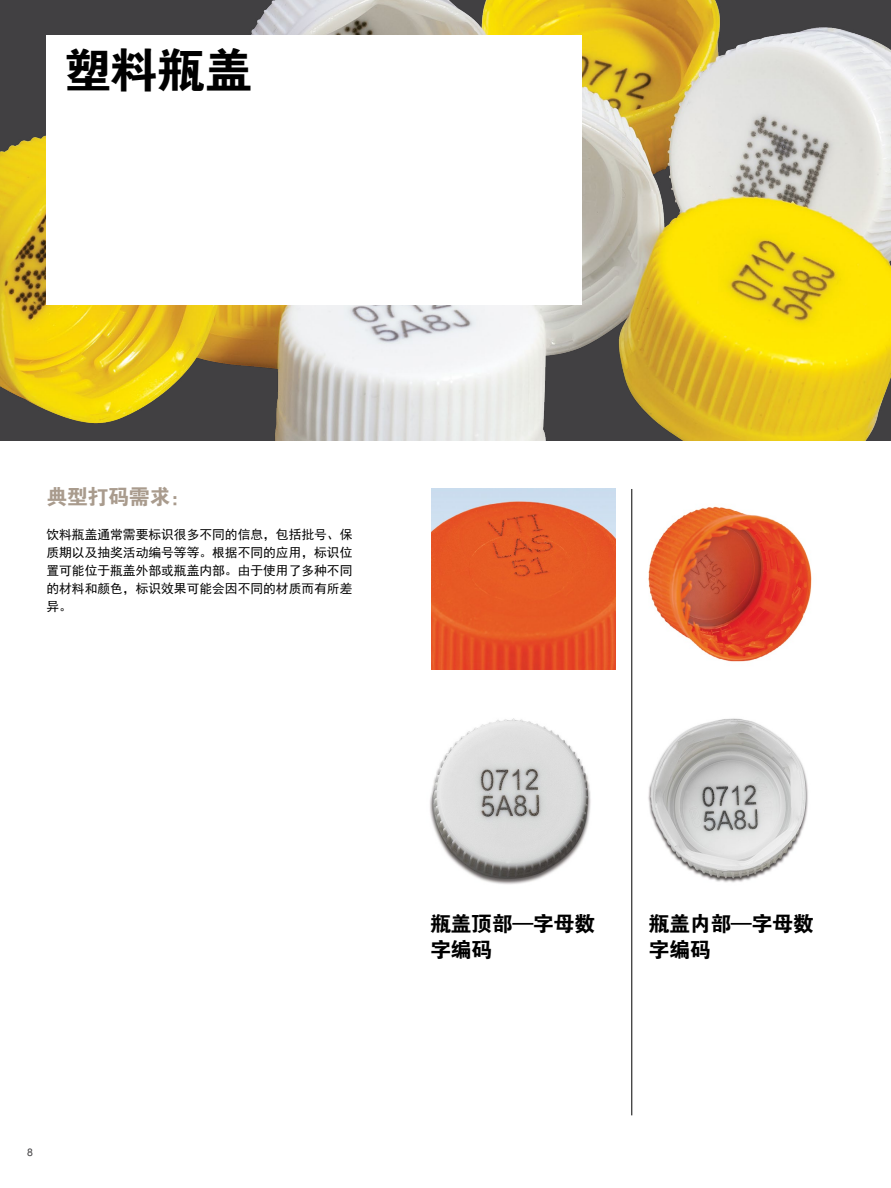
<style>
.page{position:relative;width:891px;height:1188px;background:#fff}
.page>*{position:absolute;margin:0;border:0;box-sizing:border-box;transform-origin:0 0}
.t1{font:48px "FZDHTJW GB1 0";color:#000}
.t2{font:21px/25.5px "FZDHTJW GB1 0";letter-spacing:-.02em;color:#000}
.t3{font:21px "FZDHTJW GB1 0";letter-spacing:-.02em;color:#a99b8d}
.t4{font:12.75px/18px "Sim Hei";color:#000;text-align:justify}
.t5{font:10.5px "Arial";color:#414042}
</style>
<div class="page">
<img style="left:0;top:0;width:891px;height:441px">
<div style="left:46px;top:36px;width:536px;height:269px;background:#fff"></div>
<img style="left:648px;top:718px;width:160px;height:165px">
<img style="left:648px;top:506px;width:164px;height:156px">
<img style="left:430px;top:718px;width:161px;height:167px">
<img style="left:432px;top:489px;width:183px;height:181px">
<hr style="left:631px;top:489px;width:1px;height:626px;background:#000">
<h1 class="t1" style="left:64px;top:44px;width:190px">塑料瓶盖</h1>
<h2 class="t3" style="left:46px;top:485px;width:146px">典型打码需求：</h2>
<p class="t4" style="left:46px;top:526px;width:307px">饮料瓶盖通常需要标识很多不同的信息，包括批号、保质期以及抽奖活动编号等等。根据不同的应用，标识位置可能位于瓶盖外部或瓶盖内部。由于使用了多种不同的材料和颜色，标识效果可能会因不同的材质而有所差异。</p>
<p class="t5" style="left:27px;top:1145px;width:7px">8</p>
<h2 class="t2" style="left:430px;top:912px;width:167px">瓶盖顶部—字母数字编码</h2>
<h2 class="t2" style="left:649px;top:912px;width:167px">瓶盖内部—字母数字编码</h2>
</div>
